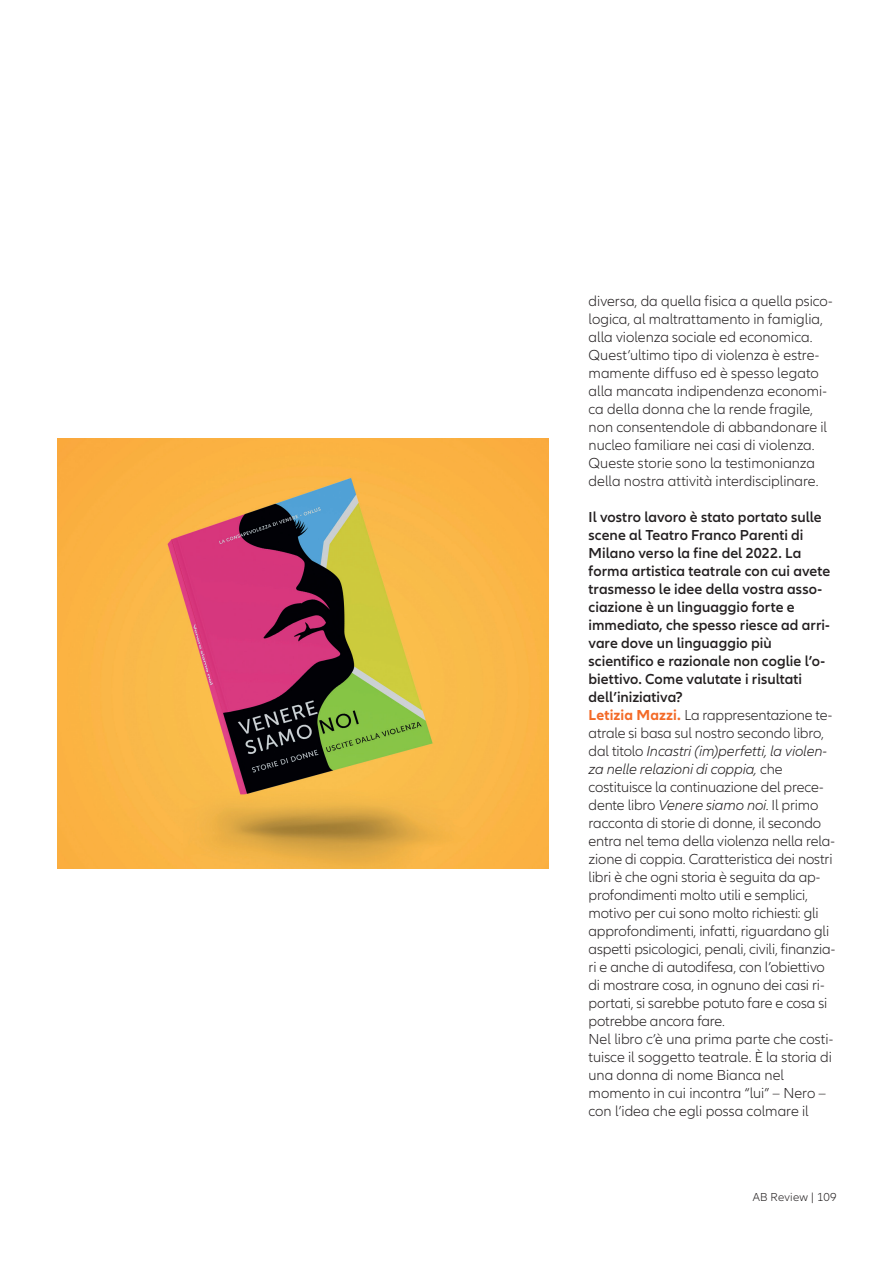
<style>
.page{position:relative;width:893px;height:1263px;background:#fff}
.page>*{position:absolute;margin:0;border:0;box-sizing:border-box;transform-origin:0 0}
.testo{font:300 15px/18px "Allianz Neo";letter-spacing:-.005em;color:#231f20}
.testo-2{font:600 15px/18px "Allianz Neo";color:#231f20}
.t1{font:300 12px "Allianz Neo";letter-spacing:.015em;color:#231f20}
.s1{font-weight:700;color:#f36a27}
.s2{font-style:italic}
</style>
<div class="page">
<img style="left:57px;top:438px;width:492px;height:430px">
<p class="testo" style="left:589px;top:292px;width:246px">diversa, da quella fisica a quella psico&shy;logica, al maltrattamento in famiglia, alla violenza sociale ed economica.<br>Quest’ultimo tipo di violenza è estre&shy;mamente diffuso ed è spesso legato alla mancata indipendenza economi&shy;ca della donna che la rende fragile, non consentendole di abbandonare il nucleo familiare nei casi di violenza.<br>Queste storie sono la testimonianza della nostra attività interdisciplinare.</p>
<p class="testo-2" style="left:589px;top:508px;width:243px">Il vostro lavoro è stato portato sulle scene al Teatro Franco Parenti di Milano verso la fine del 2022. La forma artistica teatrale con cui avete trasmesso le idee della vostra asso&shy;ciazione è un linguaggio forte e immediato, che spesso riesce ad arri&shy;vare dove un linguaggio più scientifico e razionale non coglie l’o&shy;biettivo. Come valutate i risultati dell’iniziativa?</p>
<p class="testo" style="left:589px;top:706px;width:248px"><span class="s1">Letizia Mazzi.</span> La rappresentazione te&shy;atrale si basa sul nostro secondo libro, dal titolo <span class="s2">Incastri (im)perfetti, la violen&shy;za nelle relazioni di coppia,</span> che costituisce la continuazione del prece&shy;dente libro <span class="s2">Venere siamo noi</span>. Il primo racconta di storie di donne, il secondo entra nel tema della violenza nella rela&shy;zione di coppia. Caratteristica dei nostri libri è che ogni storia è seguita da ap&shy;profondimenti molto utili e semplici, motivo per cui sono molto richiesti: gli approfondimenti, infatti, riguardano gli aspetti psicologici, penali, civili, finanzia&shy;ri e anche di autodifesa, con l’obiettivo di mostrare cosa, in ognuno dei casi ri&shy;portati, si sarebbe potuto fare e cosa si potrebbe ancora fare.</p>
<p class="testo" style="left:589px;top:1030px;width:246px">Nel libro c’è una prima parte che costi&shy;tuisce il soggetto teatrale. È la storia di una donna di nome Bianca nel momento in cui incontra “lui” – Nero – con l’idea che egli possa colmare il</p>
<p class="t1" style="left:753px;top:1190px;width:85px">AB Review | 109</p>
</div>
